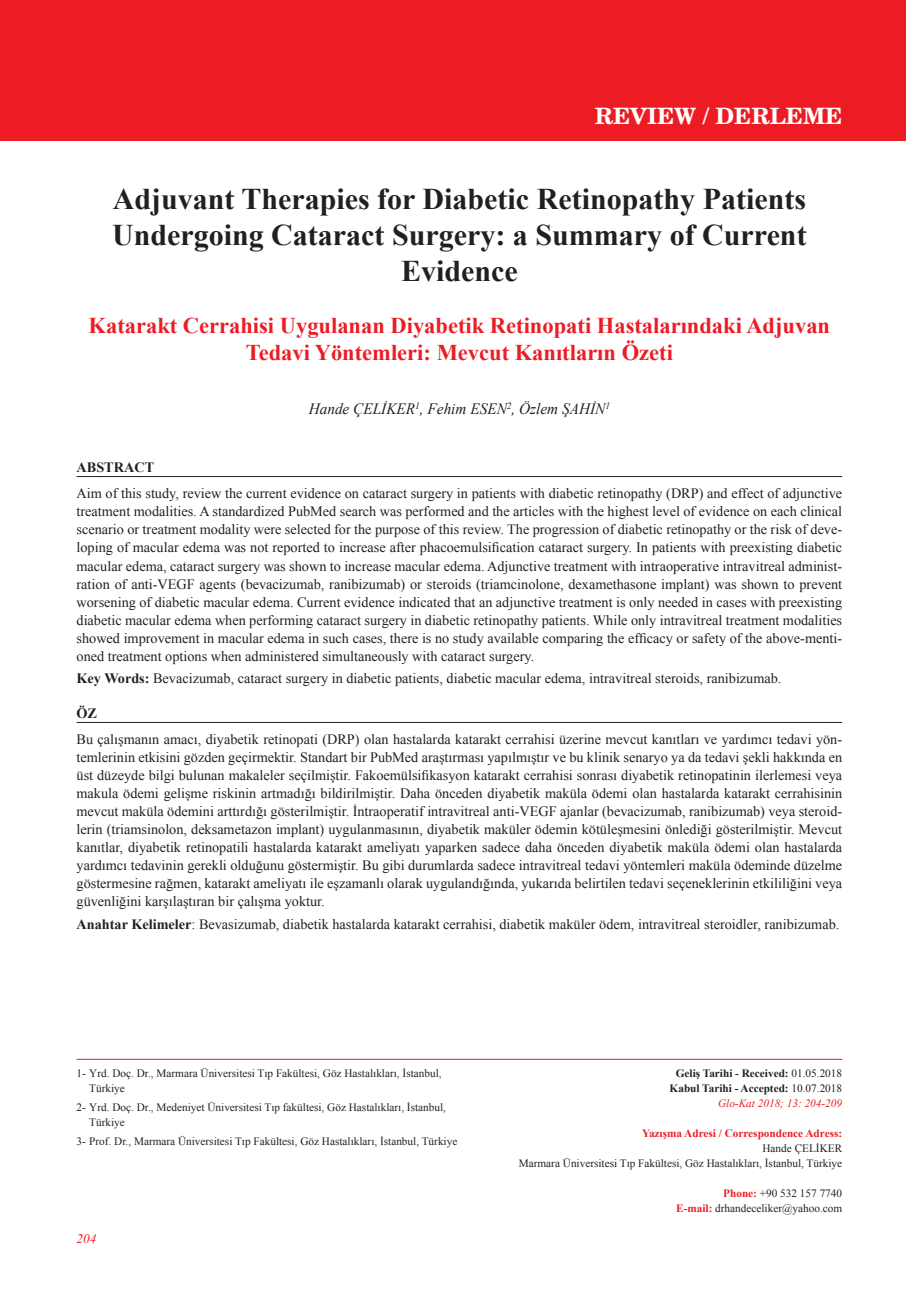
<style>
.page{position:relative;width:906px;height:1289px;background:#fff}
.page>*{position:absolute;margin:0;border:0;box-sizing:border-box;transform-origin:0 0}
.t1{font:700 30px/36px "Times New Roman";color:#231f20;text-align:center}
.t2{font:700 22.5px/27px "Times New Roman";color:#ed1c24;text-align:center}
.t3{font:700 22.5px "Te X Gyre Schola";color:#fff}
.t4{font:italic 15.75px "Times New Roman";color:#231f20}
.t5{font:14.25px/18px "Times New Roman";color:#231f20;text-align:justify}
.t6{font:700 14.25px "Times New Roman";color:#231f20}
.t7{font:italic 13.2px "Times New Roman";color:#ed1c24}
.t8{font:11.25px/15px "Times New Roman";color:#231f20}
.t9{font:700 11.25px/15px "Times New Roman";color:#231f20;text-align:right}
.t10{font:700 11.25px "Times New Roman";color:#ed1c24}
.s1{font-weight:700}
.s2{font-weight:400}
.s3{font-weight:400;font-style:italic;color:#ed1c24}
.s4{font-weight:700;color:#ed1c24}
</style>
<div class="page">
<div style="left:0;top:0;width:906px;height:140px;background:#ed1c24"></div>
<hr style="left:77px;top:1058px;width:765px;height:1px;background:#ed1c24">
<hr style="left:77px;top:476px;width:765px;height:1px;background:#231f20">
<hr style="left:77px;top:722px;width:765px;height:1px;background:#231f20">
<h2 class="t3" style="left:594px;top:106px;width:249px">REVIEW / DERLEME</h2>
<h1 class="t1" style="left:112px;top:181px;width:696px">Adjuvant Therapies for Diabetic Retinopathy Patients<br>Undergoing Cataract Surgery: a Summary of Current<br>Evidence</h1>
<h2 class="t2" style="left:89px;top:312px;width:743px">Katarakt Cerrahisi Uygulanan Diyabetik Retinopati Hastalarındaki Adjuvan<br>Tedavi Yöntemleri: Mevcut Kanıtların Özeti</h2>
<p class="t4" style="left:309px;top:400px;width:303px">Hande ÇELİKER<sup>1</sup>, Fehim ESEN<sup>2</sup>, Özlem ŞAHİN<sup>1</sup></p>
<p class="t6" style="left:77px;top:459px;width:79px">ABSTRACT</p>
<p class="t5" style="left:77px;top:484px;width:767px">Aim of this study, review the current evidence on cataract surgery in patients with diabetic retinopathy (DRP) and effect of adjunctive treatment modalities. A standardized PubMed search was performed and the articles with the highest level of evidence on each clinical scenario or treatment modality were selected for the purpose of this review. The progression of diabetic retinopathy or the risk of deve&shy;loping of macular edema was not reported to increase after phacoemulsification cataract surgery. In patients with preexisting diabetic macular edema, cataract surgery was shown to increase macular edema. Adjunctive treatment with intraoperative intravitreal administ&shy;ration of anti-VEGF agents (bevacizumab, ranibizumab) or steroids (triamcinolone, dexamethasone implant) was shown to prevent worsening of diabetic macular edema. Current evidence indicated that an adjunctive treatment is only needed in cases with preexisting diabetic macular edema when performing cataract surgery in diabetic retinopathy patients. While only intravitreal treatment modalities showed improvement in macular edema in such cases, there is no study available comparing the efficacy or safety of the above-menti&shy;oned treatment options when administered simultaneously with cataract surgery.</p>
<p class="t5" style="left:77px;top:669px;width:706px"><span class="s1">Key Words:</span> Bevacizumab, cataract surgery in diabetic patients, diabetic macular edema, intravitreal steroids, ranibizumab.</p>
<p class="t6" style="left:77px;top:705px;width:22px">ÖZ</p>
<p class="t5" style="left:77px;top:730px;width:767px">Bu çalışmanın amacı, diyabetik retinopati (DRP) olan hastalarda katarakt cerrahisi üzerine mevcut kanıtları ve yardımcı tedavi yön&shy;temlerinin etkisini gözden geçirmektir. Standart bir PubMed araştırması yapılmıştır ve bu klinik senaryo ya da tedavi şekli hakkında en üst düzeyde bilgi bulunan makaleler seçilmiştir. Fakoemülsifikasyon katarakt cerrahisi sonrası diyabetik retinopatinin ilerlemesi veya makula ödemi gelişme riskinin artmadığı bildirilmiştir. Daha önceden diyabetik maküla ödemi olan hastalarda katarakt cerrahisinin mevcut maküla ödemini arttırdığı gösterilmiştir. İntraoperatif intravitreal anti-VEGF ajanlar (bevacizumab, ranibizumab) veya steroid&shy;lerin (triamsinolon, deksametazon implant) uygulanmasının, diyabetik maküler ödemin kötüleşmesini önlediği gösterilmiştir. Mevcut kanıtlar, diyabetik retinopatili hastalarda katarakt ameliyatı yaparken sadece daha önceden diyabetik maküla ödemi olan hastalarda yardımcı tedavinin gerekli olduğunu göstermiştir. Bu gibi durumlarda sadece intravitreal tedavi yöntemleri maküla ödeminde düzelme göstermesine rağmen, katarakt ameliyatı ile eşzamanlı olarak uygulandığında, yukarıda belirtilen tedavi seçeneklerinin etkililiğini veya güvenliğini karşılaştıran bir çalışma yoktur.</p>
<p class="t5" style="left:77px;top:914px;width:764px"><span class="s1">Anahtar Kelimeler</span>: Bevasizumab, diabetik hastalarda katarakt cerrahisi, diabetik maküler ödem, intravitreal steroidler, ranibizumab.</p>
<p class="t8" style="left:89px;top:1065px;width:354px;text-indent:-13px">1- Yrd. Doç. Dr., Marmara Üniversitesi Tıp Fakültesi, Göz Hastalıkları, İstanbul,<br>Türkiye</p>
<p class="t8" style="left:89px;top:1099px;width:358px;text-indent:-13px">2- Yrd. Doç. Dr., Medeniyet Üniversitesi Tıp fakültesi, Göz Hastalıkları, İstanbul,<br>Türkiye</p>
<p class="t8" style="left:77px;top:1133px;width:382px">3- Prof. Dr., Marmara Üniversitesi Tıp Fakültesi, Göz Hastalıkları, İstanbul, Türkiye</p>
<p class="t7" style="left:77px;top:1230px;width:21px">204</p>
<p class="t9" style="left:669px;top:1065px;width:174px">Geliş Tarihi - Received: <span class="s2">01.05.2018<br></span>Kabul Tarihi - Accepted: <span class="s2">10.07.2018<br></span><span class="s3">Glo-Kat 2018; 13: 204-209</span></p>
<p class="t10" style="left:642px;top:1126px;width:201px">Yazışma Adresi / Correspondence Adress:</p>
<p class="t8" style="left:519px;top:1140px;width:325px;text-align:right">Hande ÇELİKER<br>Marmara Üniversitesi Tıp Fakültesi, Göz Hastalıkları, İstanbul, Türkiye</p>
<p class="t8" style="left:676px;top:1185px;width:167px;text-align:right"><span class="s4">Phone:</span> +90 532 157 7740<br><span class="s4">E-mail:</span> drhandeceliker@yahoo.com</p>
</div>
